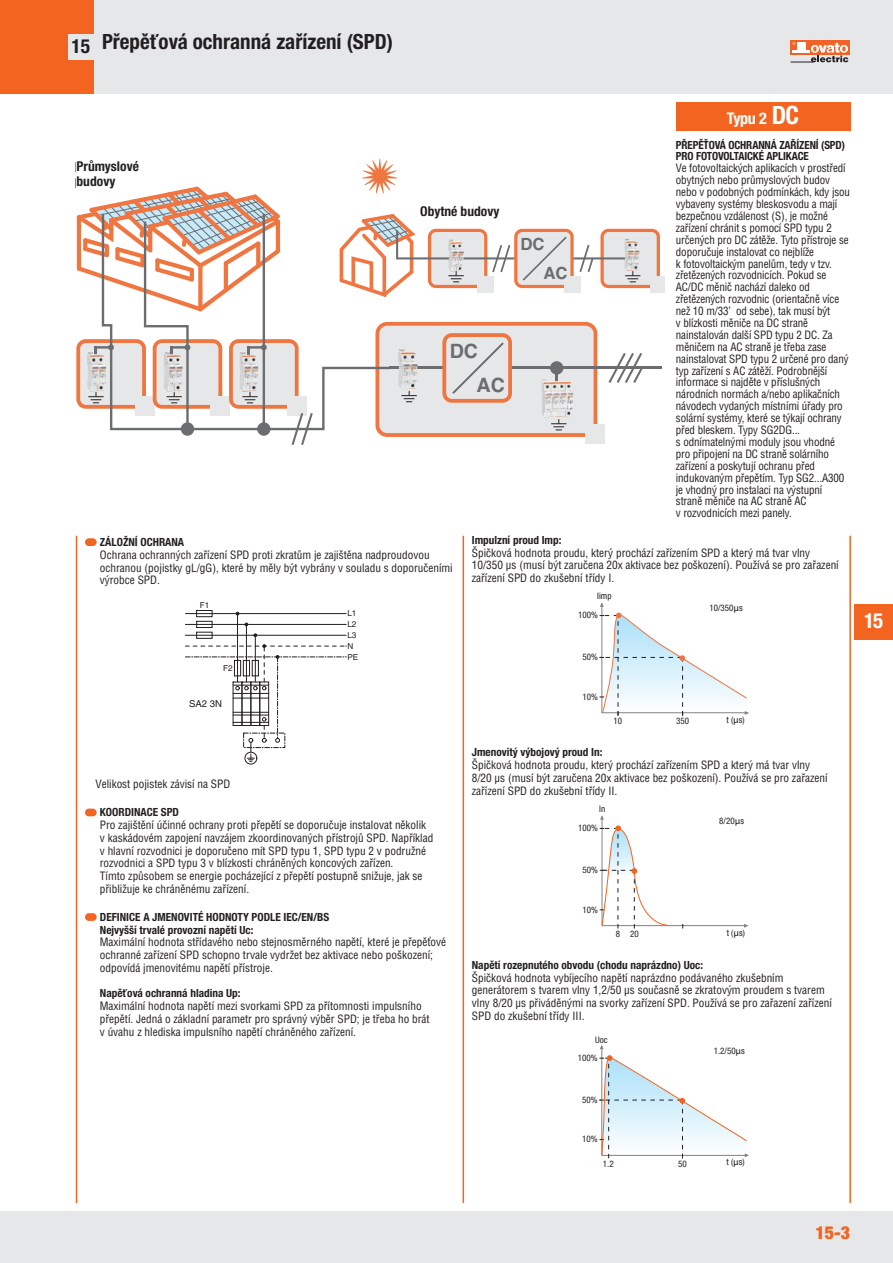
<style>
.page{position:relative;width:893px;height:1263px;background:#fff}
.page>*{position:absolute;margin:0;border:0;box-sizing:border-box;transform-origin:0 0}
.t1{font:700 condensed 21px "Helvetica Neue LT Pro";color:#231f20}
.t2{font:700 condensed 21px "Helvetica Neue LT Pro";color:#fff}
.t3{font:700 19.65px/33.6px "Helvetica";color:#6c6d70}
.t4{font:900 condensed 18px "Helvetica Neue LT Pro";color:#f36421}
.t5{font:700 16.8px/28.7px "Helvetica";color:#6c6d70}
.t6{font:700 condensed 16.2px "Helvetica Neue LT Pro";color:#fff}
.t7{font:700 condensed 13.95px "Helvetica";color:#231f20}
.t8{font:700 condensed 13.5px/14.7px "Helvetica Neue LT Pro";color:#231f20}
.t9{font:700 condensed 13.05px/15.6px "Helvetica";color:#231f20}
.t10{font:condensed 11.25px/11.9px "Helvetica CE";color:#231f20}
.t11{font:700 condensed 11.25px/11.9px "Helvetica Neue LT Pro";color:#231f20}
.t12{font:9.6px "Helvetica";color:#231f20}
.t13{font:condensed 9px "Helvetica Neue";color:#231f20}
.t14{font:8.25px/10.8px "Helvetica";color:#231f20}
.s1{font-size:25.2px}
.s2{font-family:"Lucida Grande";font-stretch:normal}
</style>
<div class="page">
<div style="left:0;top:1212px;width:893px;height:51px;background:#e6e7e9"></div>
<div style="left:0;top:0;width:893px;height:94px;background:#e6e7e9"></div>
<div style="left:854px;top:605px;width:39px;height:35px;background:#f36421"></div>
<div style="left:791px;top:40px;width:59px;height:15px;background:#f06226"></div>
<svg style="left:791px;top:42px;width:57px;height:21px"></svg>
<div style="left:0;top:0;width:94px;height:94px;background:#f36421"></div>
<div style="left:68px;top:34px;width:28px;height:26px;background:#e6e7e9"></div>
<hr style="left:389px;top:367px;width:273px;height:2px;background:#6c6d70">
<div style="left:602px;top:230px;width:56px;height:56px;background:#e6e7e9;border-radius:6px"></div>
<div style="left:600px;top:229px;width:60px;height:59px;border:3px solid #f07641;border-radius:6px"></div>
<div style="left:650px;top:276px;width:15px;height:16px;background:#e6e7e9"></div>
<svg style="left:76px;top:159px;width:569px;height:286px"></svg>
<div style="left:676px;top:102px;width:174px;height:29px;background:#f36421"></div>
<hr style="left:76px;top:536px;width:1px;height:667px;background:#f36421">
<hr style="left:463px;top:536px;width:1px;height:667px;background:#f36421">
<hr style="left:849px;top:536px;width:2px;height:667px;background:#f36421">
<div style="left:85px;top:538px;width:12px;height:8px;background:#f36421;border-radius:4px"></div>
<div style="left:85px;top:809px;width:12px;height:7px;background:#f36421;border-radius:4px"></div>
<div style="left:85px;top:913px;width:12px;height:8px;background:#f36421;border-radius:4px"></div>
<hr style="left:185px;top:613px;width:161px;height:1px;background:#231f20">
<div style="left:196px;top:610px;width:16px;height:7px;border:1px solid #231f20"></div>
<hr style="left:185px;top:624px;width:161px;height:1px;background:#231f20">
<div style="left:196px;top:621px;width:16px;height:7px;border:1px solid #231f20"></div>
<hr style="left:185px;top:635px;width:161px;height:1px;background:#231f20">
<div style="left:196px;top:632px;width:16px;height:7px;border:1px solid #231f20"></div>
<hr style="left:237px;top:614px;width:1px;height:68px;background:#231f20">
<hr style="left:246px;top:624px;width:1px;height:58px;background:#231f20">
<hr style="left:255px;top:635px;width:1px;height:47px;background:#231f20">
<div style="left:245px;top:752px;width:12px;height:12px;border:1px solid #231f20;border-radius:50%"></div>
<svg style="left:185px;top:645px;width:162px;height:117px"></svg>
<svg style="left:599px;top:602px;width:150px;height:114px"></svg>
<svg style="left:600px;top:815px;width:148px;height:114px"></svg>
<svg style="left:599px;top:1045px;width:150px;height:113px"></svg>
<div style="left:76px;top:161px;width:74px;height:32px;background:#fff"></div>
<div style="left:420px;top:206px;width:97px;height:17px;background:#fff"></div>
<h1 class="t1" style="left:71px;top:34px;width:323px"><sub>15</sub> Přepěťová ochranná zařízení (SPD)</h1>
<p class="t8" style="left:77px;top:160px;width:64px">Průmyslové budovy</p>
<p class="t9" style="left:75px;top:161px;width:52px">Industrial buildings</p>
<p class="t8" style="left:420px;top:205px;width:81px">Obytné budovy</p>
<p class="t7" style="left:422px;top:208px;width:48px">Housing</p>
<h3 class="t5" style="left:543px;top:232px;width:26px;text-indent:-23px">DC<br>AC</h3>
<h2 class="t3" style="left:476px;top:336px;width:30px;text-indent:-27px">DC<br>AC</h2>
<h3 class="t6" style="left:727px;top:112px;width:74px">Typu 2 <span class="s1">DC</span></h3>
<p class="t11" style="left:676px;top:140px;width:171px">PŘEPĚŤOVÁ OCHRANNÁ ZAŘÍZENÍ (SPD)<br>PRO FOTOVOLTAICKÉ APLIKACE</p>
<p class="t10" style="left:676px;top:163px;width:176px">Ve fotovoltaických aplikacích v prostředí obytných nebo průmyslových budov nebo v podobných podmínkách, kdy jsou vybaveny systémy bleskosvodu a mají bezpečnou vzdálenost (S), je možné zařízení chránit s pomocí SPD typu 2 určených pro DC zátěže. Tyto přístroje se doporučuje instalovat co nejblíže<br>k fotovoltaickým panelům, tedy v tzv. zřetězených rozvodnicích. Pokud se AC/DC měnič nachází daleko od zřetězených rozvodnic (orientačně více než 10 m/33’ od sebe), tak musí být<br>v blízkosti měniče na DC straně nainstalován další SPD typu 2 DC. Za měničem na AC straně je třeba zase nainstalovat SPD typu 2 určené pro daný typ zařízení s AC zátěží. Podrobnější informace si najděte v příslušných národních normách a/nebo aplikačních návodech vydaných místními úřady pro solární systémy, které se týkají ochrany před bleskem. Typy SG2DG...<br>s odnímatelnými moduly jsou vhodné pro připojení na DC straně solárního zařízení a poskytují ochranu před indukovaným přepětím. Typ SG2...A300 je vhodný pro instalaci na výstupní straně měniče na AC straně AC<br>v rozvodnicích mezi panely.</p>
<p class="t11" style="left:100px;top:537px;width:86px">ZÁLOŽNÍ OCHRANA</p>
<p class="t10" style="left:100px;top:549px;width:354px;line-height:12.8px">Ochrana ochranných zařízení SPD proti zkratům je zajištěna nadproudovou ochranou (pojistky gL/gG), které by měly být vybrány v souladu s doporučeními výrobce SPD.</p>
<p class="t14" style="left:200px;top:600px;width:11px">F1</p>
<p class="t14" style="left:223px;top:663px;width:11px">F2</p>
<p class="t12" style="left:189px;top:701px;width:34px">SA2 3N</p>
<p class="t14" style="left:347px;top:609px;width:12px">L1<br>L2<br>L3<br>N<br>PE</p>
<p class="t10" style="left:96px;top:779px;width:136px">Velikost pojistek závisí na SPD</p>
<p class="t11" style="left:100px;top:807px;width:81px">KOORDINACE SPD</p>
<p class="t10" style="left:100px;top:819px;width:335px;line-height:12.8px">Pro zajištění účinné ochrany proti přepětí se doporučuje instalovat několik<br>v kaskádovém zapojení navzájem zkoordinovaných přístrojů SPD. Například v hlavní rozvodnici je doporučeno mít SPD typu 1, SPD typu 2 v podružné rozvodnici a SPD typu 3 v blízkosti chráněných koncových zařízen.<br>Tímto způsobem se energie pocházející z přepětí postupně snižuje, jak se přibližuje ke chráněnému zařízení.</p>
<p class="t11" style="left:100px;top:911px;width:231px;line-height:12.8px">DEFINICE A JMENOVITÉ HODNOTY PODLE IEC/EN/BS<br>Nejvyšší trvalé provozní napětí Uc:</p>
<p class="t10" style="left:100px;top:937px;width:348px;line-height:12.8px">Maximální hodnota střídavého nebo stejnosměrného napětí, které je přepěťové ochranné zařízení SPD schopno trvale vydržet bez aktivace nebo poškození; odpovídá jmenovitému napětí přístroje.</p>
<p class="t11" style="left:100px;top:988px;width:142px">Napěťová ochranná hladina Up:</p>
<p class="t10" style="left:100px;top:1000px;width:331px;line-height:12.8px">Maximální hodnota napětí mezi svorkami SPD za přítomnosti impulsního přepětí. Jedná o základní parametr pro správný výběr SPD; je třeba ho brát v úvahu z hlediska impulsního napětí chráněného zařízení.</p>
<p class="t11" style="left:472px;top:535px;width:91px">Impulzní proud Imp:</p>
<p class="t10" style="left:472px;top:547px;width:369px;line-height:12.8px">Špičková hodnota proudu, který prochází zařízením SPD a který má tvar vlny<br>10/350 µs (musí být zaručena 20x aktivace bez poškození). Používá se pro zařazení zařízení SPD do zkušební třídy I.</p>
<p class="t13" style="left:597px;top:593px;width:16px">Iimp</p>
<p class="t13" style="left:578px;top:612px;width:21px">100%</p>
<p class="t13" style="left:582px;top:654px;width:17px">50%</p>
<p class="t13" style="left:582px;top:693px;width:17px">10%</p>
<p class="t13" style="left:613px;top:718px;width:10px">10</p>
<p class="t13" style="left:709px;top:605px;width:35px">10/350<span class="s2">μ</span>s</p>
<p class="t13" style="left:676px;top:718px;width:14px">350</p>
<p class="t13" style="left:726px;top:716px;width:20px">t (<span class="s2">μ</span>s)</p>
<p class="t11" style="left:472px;top:747px;width:132px">Jmenovitý výbojový proud In:</p>
<p class="t10" style="left:472px;top:759px;width:357px;line-height:12.8px">Špičková hodnota proudu, který prochází zařízením SPD a který má tvar vlny<br>8/20 µs (musí být zaručena 20x aktivace bez poškození). Používá se pro zařazení zařízení SPD do zkušební třídy II.</p>
<p class="t13" style="left:599px;top:806px;width:7px">ln</p>
<p class="t13" style="left:578px;top:825px;width:21px">100%</p>
<p class="t13" style="left:582px;top:867px;width:17px">50%</p>
<p class="t13" style="left:582px;top:906px;width:17px">10%</p>
<p class="t13" style="left:616px;top:930px;width:6px">8</p>
<p class="t13" style="left:630px;top:930px;width:10px">20</p>
<p class="t13" style="left:719px;top:818px;width:26px">8/20<span class="s2">μ</span>s</p>
<p class="t13" style="left:727px;top:929px;width:20px">t (<span class="s2">μ</span>s)</p>
<p class="t11" style="left:472px;top:960px;width:233px">Napětí rozepnutého obvodu (chodu naprázdno) Uoc:</p>
<p class="t10" style="left:472px;top:972px;width:362px;line-height:12.8px">Špičková hodnota vybíjecího napětí naprázdno podávaného zkušebním generátorem s tvarem vlny 1,2/50 µs současně se zkratovým proudem s tvarem vlny 8/20 µs přiváděnými na svorky zařízení SPD. Používá se pro zařazení zařízení SPD do zkušební třídy III.</p>
<p class="t13" style="left:595px;top:1036px;width:14px">Uoc</p>
<p class="t13" style="left:578px;top:1055px;width:21px">100%</p>
<p class="t13" style="left:582px;top:1096px;width:17px">50%</p>
<p class="t13" style="left:582px;top:1136px;width:17px">10%</p>
<p class="t13" style="left:603px;top:1160px;width:12px">1.2</p>
<p class="t13" style="left:714px;top:1048px;width:33px">1.2/50<span class="s2">μ</span>s</p>
<p class="t13" style="left:678px;top:1160px;width:10px">50</p>
<p class="t13" style="left:726px;top:1159px;width:20px">t (<span class="s2">μ</span>s)</p>
<h1 class="t2" style="left:864px;top:613px;width:21px">15</h1>
<h3 class="t4" style="left:815px;top:1226px;width:36px">15-3</h3>
</div>
